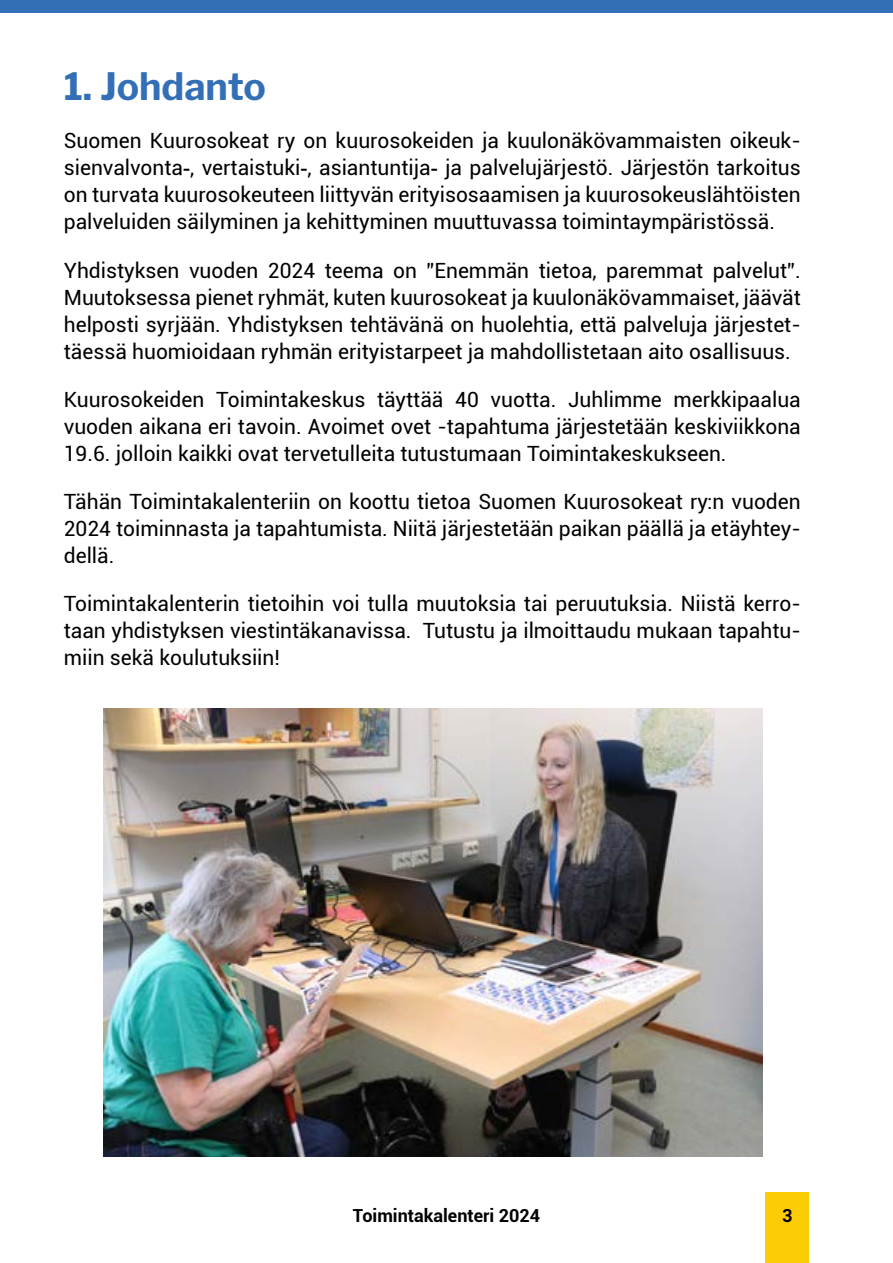
<style>
.page{position:relative;width:893px;height:1263px;background:#fff}
.page>*{position:absolute;margin:0;border:0;box-sizing:border-box;transform-origin:0 0}
.t1{font:700 37.5px "Libre Franklin";color:#336fb6}
.t2{font:21px/27px "Roboto";color:#000;text-align:justify}
.t3{font:700 18px "Roboto";color:#000}
.s1{font-family:"Arial"}
</style>
<div class="page">
<div style="left:765px;top:1192px;width:44px;height:71px;background:#fccd05"></div>
<div style="left:0;top:0;width:893px;height:13px;background:#336fb6"></div>
<img style="left:103px;top:709px;width:659px;height:448px">
<h1 class="t1" style="left:64px;top:64px;width:204px">1. Johdanto</h1>
<p class="t2" style="left:64px;top:127px;width:739px">Suomen Kuurosokeat ry on kuurosokeiden ja kuulonäkövammaisten oikeuk&shy;sienvalvonta<span class="s1">-</span>, vertaistuki<span class="s1">-</span>, asiantuntija<span class="s1">-</span> ja palvelujärjestö. Järjestön tarkoitus on turvata kuurosokeuteen liittyvän erityisosaamisen ja kuurosokeuslähtöisten palveluiden säilyminen ja kehittyminen muuttuvassa toimintaympäristössä.</p>
<p class="t2" style="left:64px;top:256px;width:739px">Yhdistyksen vuoden 2024 teema on ”Enemmän tietoa, paremmat palvelut”.<br>Muutoksessa pienet ryhmät, kuten kuurosokeat ja kuulonäkövammaiset, jäävät helposti syrjään. Yhdistyksen tehtävänä on huolehtia, että palveluja järjestet&shy;täessä huomioidaan ryhmän erityistarpeet ja mahdollistetaan aito osallisuus.</p>
<p class="t2" style="left:64px;top:385px;width:739px">Kuurosokeiden Toimintakeskus täyttää 40 vuotta. Juhlimme merkkipaalua vuoden aikana eri tavoin. Avoimet ovet -tapahtuma järjestetään keskiviikkona 19.6. jolloin kaikki ovat tervetulleita tutustumaan Toimintakeskukseen.</p>
<p class="t2" style="left:64px;top:487px;width:739px">Tähän Toimintakalenteriin on koottu tietoa Suomen Kuurosokeat ry:n vuoden 2024 toiminnasta ja tapahtumista. Niitä järjestetään paikan päällä ja etäyhtey&shy;dellä.</p>
<p class="t2" style="left:64px;top:590px;width:739px">Toimintakalenterin tietoihin voi tulla muutoksia tai peruutuksia. Niistä kerro&shy;taan yhdistyksen viestintäkanavissa. Tutustu ja ilmoittaudu mukaan tapahtu&shy;miin sekä koulutuksiin!</p>
<p class="t3" style="left:353px;top:1203px;width:189px">Toimintakalenteri 2024</p>
<p class="t3" style="left:782px;top:1203px;width:12px">3</p>
</div>
